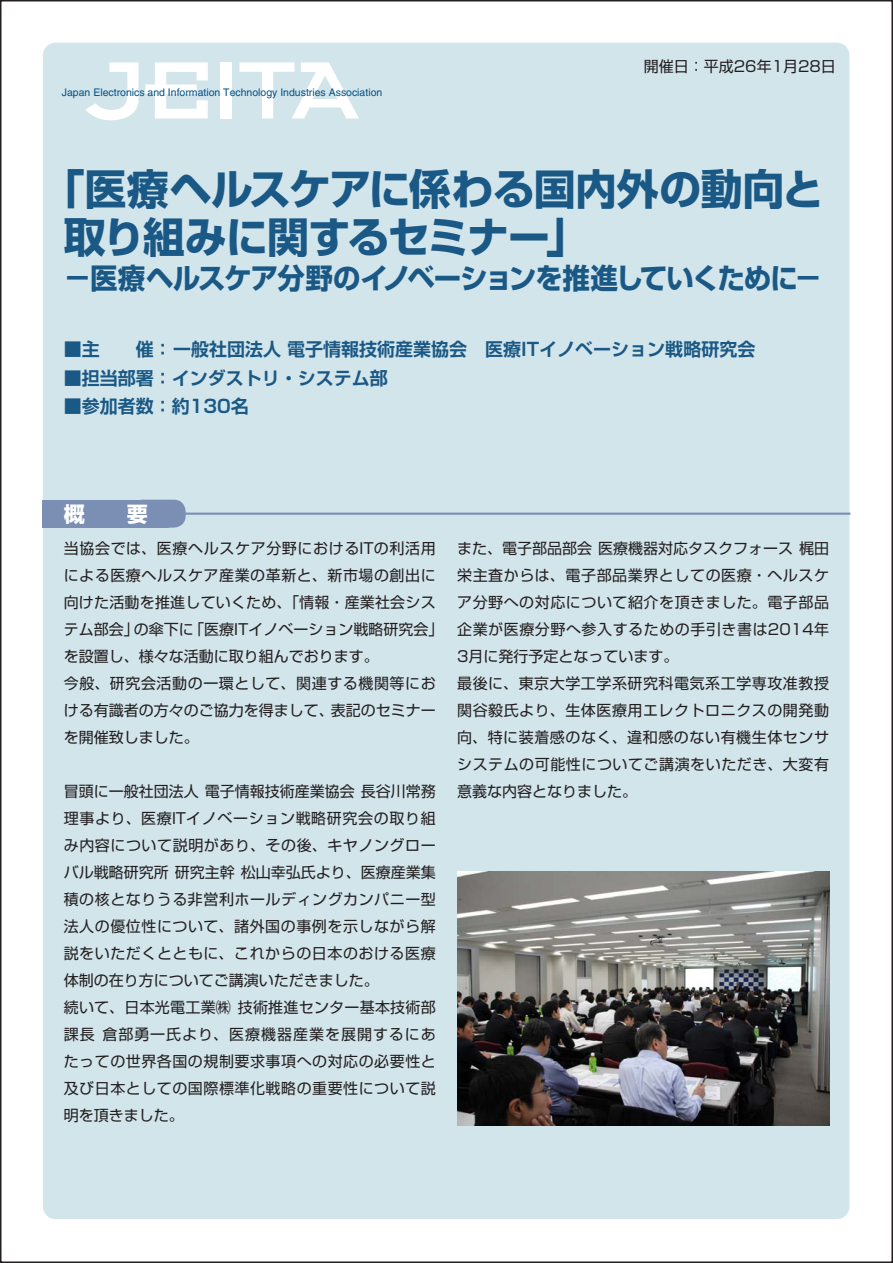
<style>
.page{position:relative;width:893px;height:1263px;background:#fff}
.page>*{position:absolute;margin:0;border:0;box-sizing:border-box;transform-origin:0 0}
.t1{font:700 42px/48px "Shin Go Pro";letter-spacing:-.025em;color:#1a5885}
.t2{font:700 28.5px "Shin Go Pro";letter-spacing:-.035em;color:#1a5885;scale:.96 1}
.t3{font:700 21px "Shin Go Pro";color:#fff}
.t4{font:700 18px "Shin Go Pro De";color:#1a5885}
.t5{font:15px/27px "Shin Go Pro";letter-spacing:.035em;color:#231f20;text-align:justify}
.t6{font:15px/27px "Shin Go Pro";color:#231f20}
.t7{font:15px "Shin Go Pro";letter-spacing:.015em;color:#231f20}
.t8{font:15px/27px "Shin Go Pro";letter-spacing:.065em;color:#231f20}
.t9{font:10.5px "Helvetica";color:#005186}
</style>
<div class="page">
<div style="left:43px;top:43px;width:806px;height:1176px;background:#d2e5eb;border-radius:13px"></div>
<svg style="left:85px;top:62px;width:54px;height:59px"></svg>
<div style="left:220px;top:62px;width:12px;height:56px;background:#fff"></div>
<svg style="left:145px;top:62px;width:63px;height:56px"></svg>
<svg style="left:239px;top:62px;width:120px;height:56px"></svg>
<hr style="left:128px;top:513px;width:722px;height:2px;background:#7a8fb3">
<div style="left:130px;top:500px;width:56px;height:28px;background:#7a8fb3;border-radius:12px"></div>
<div style="left:43px;top:500px;width:126px;height:28px;background:#7a8fb3"></div>
<img style="left:457px;top:872px;width:372px;height:253px">
<p class="t9" style="left:62px;top:86px;width:322px">Japan Electronics and Information Technology Industries Association</p>
<p class="t6" style="left:644px;top:51px;width:193px">開催日：平成26年1月28日</p>
<p class="t1" style="left:64px;top:161px;width:761px;text-indent:-21px">「医療ヘルスケアに係わる国内外の動向と取り組みに関するセミナー「</p>
<p class="t2" style="left:64px;top:256px;width:791px">−医療ヘルスケア分野のイノベーションを推進していくために−</p>
<p class="t4" style="left:64px;top:334px;width:693px">■主　　催：一般社団法人電子情報技術産業協会　医療ITイノベーション戦略研究会</p>
<p class="t4" style="left:64px;top:363px;width:326px">■担当部署：インダストリ・システム部</p>
<p class="t4" style="left:64px;top:391px;width:186px">■参加者数：約130名</p>
<p class="t3" style="left:64px;top:497px;width:85px">概　　要</p>
<p class="t5" style="left:64px;top:533px;width:373px">当協会では、医療ヘルスケア分野におけるITの利活用</p>
<p class="t5" style="left:64px;top:560px;width:373px">による医療ヘルスケア産業の革新と、新市場の創出に</p>
<p class="t7" style="left:64px;top:590px;width:373px">向けた活動を推進していくため、「情報・産業社会シス</p>
<p class="t6" style="left:189px;top:614px;width:256px">「医療ITイノベーション戦略研究会「</p>
<p class="t6" style="left:64px;top:614px;width:316px">テム部会」<br>を設置し、様々な活動に取り組んでおります。</p>
<p class="t5" style="left:64px;top:668px;width:374px;text-align:right">今般、研究会活動の一環として、関連する機関等にお表記のセミナー</p>
<p class="t5" style="left:134px;top:614px;width:61px">の傘下に</p>
<p class="t6" style="left:64px;top:695px;width:271px">ける有識者の方々のご協力を得まして、を開催致しました。</p>
<p class="t5" style="left:64px;top:776px;width:374px">冒頭に一般社団法人電子情報技術産業協会長谷川常務理事より、医療ITイノベーション戦略研究会の取り組み内容について説明があり、その後、キヤノングローバル戦略研究所研究主幹松山幸弘氏より、医療産業集積の核となりうる非営利ホールディングカンパニー型法人の優位性について、諸外国の事例を示しながら解説をいただくとともに、これからの日本のおける医療体制の在り方についてご講演いただきました。</p>
<p class="t7" style="left:238px;top:995px;width:199px">技術推進センター基本技術部</p>
<p class="t8" style="left:102px;top:992px;width:335px;text-indent:-39px">続いて、日本光電工業㈱<br>倉部勇一氏より、医療機器産業を展開するにあ</p>
<p class="t5" style="left:64px;top:1019px;width:374px;text-align:left">課長<br>たっての世界各国の規制要求事項への対応の必要性と及び日本としての国際標準化戦略の重要性について説明を頂きました。</p>
<p class="t5" style="left:457px;top:533px;width:374px">また、電子部品部会医療機器対応タスクフォース梶田栄主査からは、電子部品業界としての医療・ヘルスケア分野への対応について紹介を頂きました。電子部品企業が医療分野へ参入するための手引き書は2014年3月に発行予定となっています。</p>
<p class="t5" style="left:457px;top:668px;width:373px">最後に、東京大学工学系研究科電気系工学専攻准教授関谷毅氏より、生体医療用エレクトロニクスの開発動向、特に装着感のなく、違和感のない有機生体センサシステムの可能性についてご講演をいただき、大変有意義な内容となりました。</p>
</div>
